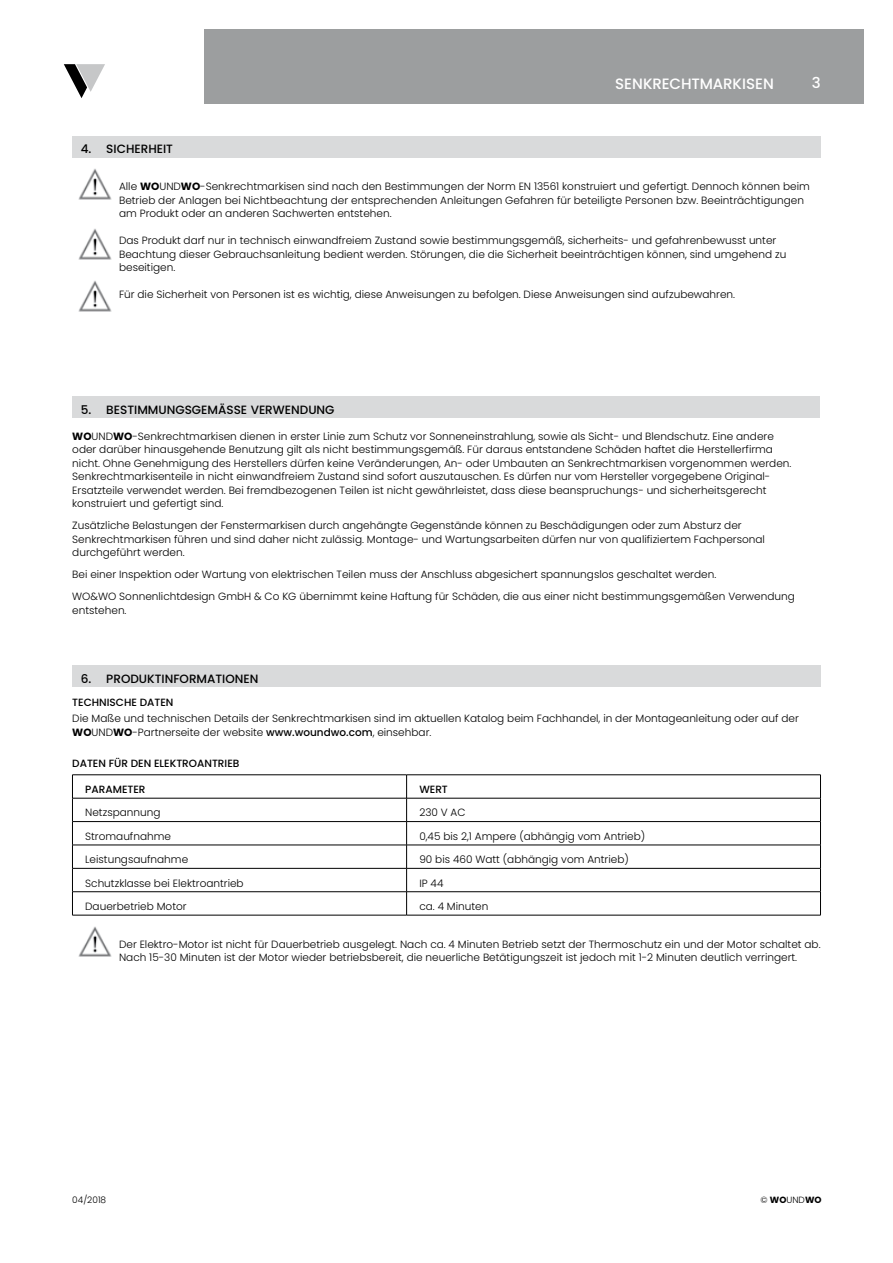
<style>
.page{position:relative;width:893px;height:1263px;background:#fff}
.page>*{position:absolute;margin:0;border:0;box-sizing:border-box;transform-origin:0 0}
.t1{font:500 15px "Poppins";letter-spacing:-.005em;color:#fff}
.t2{font:500 12px "Poppins";color:#000}
.t3{font:300 10.5px/13.5px "Poppins";color:#000}
.t4{font:500 10.5px "Poppins";color:#000}
.t5{font:300 9px "Poppins";color:#000}
.s1{font-weight:700}
.s2{font-weight:500}
</style>
<div class="page">
<svg style="left:64px;top:64px;width:41px;height:34px"></svg>
<div style="left:204px;top:30px;width:659px;height:74px;background:#9c9e9f"></div>
<div style="left:72px;top:397px;width:748px;height:21px;background:#d9dadb"></div>
<div style="left:72px;top:136px;width:749px;height:21px;background:#d9dadb"></div>
<img style="left:78px;top:168px;width:34px;height:32px">
<img style="left:78px;top:228px;width:34px;height:32px">
<img style="left:78px;top:280px;width:34px;height:32px">
<div style="left:72px;top:666px;width:749px;height:21px;background:#d9dadb"></div>
<hr style="left:72px;top:774px;width:335px;height:1px;background:#000">
<hr style="left:407px;top:774px;width:414px;height:1px;background:#000">
<hr style="left:72px;top:798px;width:335px;height:1px;background:#000">
<hr style="left:407px;top:798px;width:414px;height:1px;background:#000">
<hr style="left:72px;top:821px;width:335px;height:1px;background:#000">
<hr style="left:407px;top:821px;width:414px;height:1px;background:#000">
<hr style="left:72px;top:845px;width:335px;height:1px;background:#000">
<hr style="left:407px;top:845px;width:414px;height:1px;background:#000">
<hr style="left:72px;top:868px;width:335px;height:1px;background:#000">
<hr style="left:407px;top:868px;width:414px;height:1px;background:#000">
<hr style="left:72px;top:891px;width:335px;height:1px;background:#000">
<svg style="left:72px;top:775px;width:1px;height:140px"></svg>
<hr style="left:407px;top:891px;width:414px;height:1px;background:#000">
<svg style="left:406px;top:775px;width:1px;height:140px"></svg>
<svg style="left:820px;top:775px;width:1px;height:140px"></svg>
<hr style="left:72px;top:915px;width:335px;height:1px;background:#000">
<hr style="left:407px;top:915px;width:414px;height:1px;background:#000">
<img style="left:78px;top:926px;width:34px;height:31px">
<h1 class="t1" style="left:615px;top:75px;width:160px">SENKRECHTMARKISEN</h1>
<h1 class="t1" style="left:812px;top:74px;width:10px">3</h1>
<p class="t2" style="left:81px;top:142px;width:94px">4. SICHERHEIT</p>
<p class="t3" style="left:119px;top:180px;width:692px">Alle <span class="s1">WO</span>UND<span class="s1">WO</span>-Senkrechtmarkisen sind nach den Bestimmungen der Norm EN 13561 konstruiert und gefertigt. Dennoch können beim<br>Betrieb der Anlagen bei Nichtbeachtung der entsprechenden Anleitungen Gefahren für beteiligte Personen bzw. Beeinträchtigungen am Produkt oder an anderen Sachwerten entstehen.</p>
<p class="t3" style="left:119px;top:234px;width:669px">Das Produkt darf nur in technisch einwandfreiem Zustand sowie bestimmungsgemäß, sicherheits- und gefahrenbewusst unter<br>Beachtung dieser Gebrauchsanleitung bedient werden. Störungen, die die Sicherheit beeinträchtigen können, sind umgehend zu beseitigen.</p>
<p class="t3" style="left:119px;top:288px;width:618px">Für die Sicherheit von Personen ist es wichtig, diese Anweisungen zu befolgen. Diese Anweisungen sind aufzubewahren.</p>
<p class="t2" style="left:81px;top:402px;width:255px">5. BESTIMMUNGSGEMÄSSE VERWENDUNG</p>
<p class="t3" style="left:72px;top:429px;width:721px"><span class="s1">WO</span>UND<span class="s1">WO</span>-Senkrechtmarkisen dienen in erster Linie zum Schutz vor Sonneneinstrahlung, sowie als Sicht- und Blendschutz. Eine andere oder darüber hinausgehende Benutzung gilt als nicht bestimmungsgemäß. Für daraus entstandene Schäden haftet die Herstellerfirma nicht. Ohne Genehmigung des Herstellers dürfen keine Veränderungen, An- oder Umbauten an Senkrechtmarkisen vorgenommen werden.<br>Senkrechtmarkisenteile in nicht einwandfreiem Zustand sind sofort auszutauschen. Es dürfen nur vom Hersteller vorgegebene Original-Ersatzteile verwendet werden. Bei fremdbezogenen Teilen ist nicht gewährleistet, dass diese beanspruchungs- und sicherheitsgerecht konstruiert und gefertigt sind.</p>
<p class="t3" style="left:72px;top:519px;width:694px">Zusätzliche Belastungen der Fenstermarkisen durch angehängte Gegenstände können zu Beschädigungen oder zum Absturz der<br>Senkrechtmarkisen führen und sind daher nicht zulässig. Montage- und Wartungsarbeiten dürfen nur von qualifiziertem Fachpersonal durchgeführt werden.</p>
<p class="t3" style="left:72px;top:564px;width:724px;line-height:22px">Bei einer Inspektion oder Wartung von elektrischen Teilen muss der Anschluss abgesichert spannungslos geschaltet werden.<br>WO&amp;WO Sonnenlichtdesign GmbH &amp; Co KG übernimmt keine Haftung für Schäden, die aus einer nicht bestimmungsgemäßen Verwendung</p>
<p class="t3" style="left:72px;top:603px;width:56px">entstehen.</p>
<p class="t2" style="left:81px;top:671px;width:179px">6. PRODUKTINFORMATIONEN</p>
<p class="t4" style="left:72px;top:696px;width:103px">TECHNISCHE DATEN</p>
<p class="t3" style="left:72px;top:712px;width:728px">Die Maße und technischen Details der Senkrechtmarkisen sind im aktuellen Katalog beim Fachhandel, in der Montageanleitung oder auf der<br><span class="s1">WO</span>UND<span class="s1">WO</span>-Partnerseite der website <span class="s2">www.woundwo.com</span>, einsehbar.</p>
<p class="t4" style="left:72px;top:757px;width:169px">DATEN FÜR DEN ELEKTROANTRIEB</p>
<p class="t4" style="left:85px;top:783px;width:62px">PARAMETER</p>
<p class="t4" style="left:419px;top:783px;width:30px">WERT</p>
<p class="t3" style="left:85px;top:806px;width:77px">Netzspannung</p>
<p class="t3" style="left:419px;top:806px;width:48px">230 V AC</p>
<p class="t3" style="left:85px;top:829px;width:87px">Stromaufnahme</p>
<p class="t3" style="left:419px;top:829px;width:227px">0,45 bis 2,1 Ampere (abhängig vom Antrieb)</p>
<p class="t3" style="left:85px;top:853px;width:104px">Leistungsaufnahme</p>
<p class="t3" style="left:419px;top:853px;width:211px">90 bis 460 Watt (abhängig vom Antrieb)</p>
<p class="t3" style="left:85px;top:876px;width:160px">Schutzklasse bei Elektroantrieb</p>
<p class="t3" style="left:419px;top:876px;width:26px">IP 44</p>
<p class="t3" style="left:85px;top:900px;width:103px">Dauerbetrieb Motor</p>
<p class="t3" style="left:419px;top:900px;width:71px">ca. 4 Minuten</p>
<p class="t3" style="left:119px;top:937px;width:703px">Der Elektro-Motor ist nicht für Dauerbetrieb ausgelegt. Nach ca. 4 Minuten Betrieb setzt der Thermoschutz ein und der Motor schaltet ab.<br>Nach 15-30 Minuten ist der Motor wieder betriebsbereit, die neuerliche Betätigungszeit ist jedoch mit 1-2 Minuten deutlich verringert.</p>
<p class="t5" style="left:72px;top:1195px;width:35px">04/2018</p>
<p class="t5" style="left:760px;top:1195px;width:63px">© <span class="s1">WO</span>UND<span class="s1">WO</span></p>
</div>
